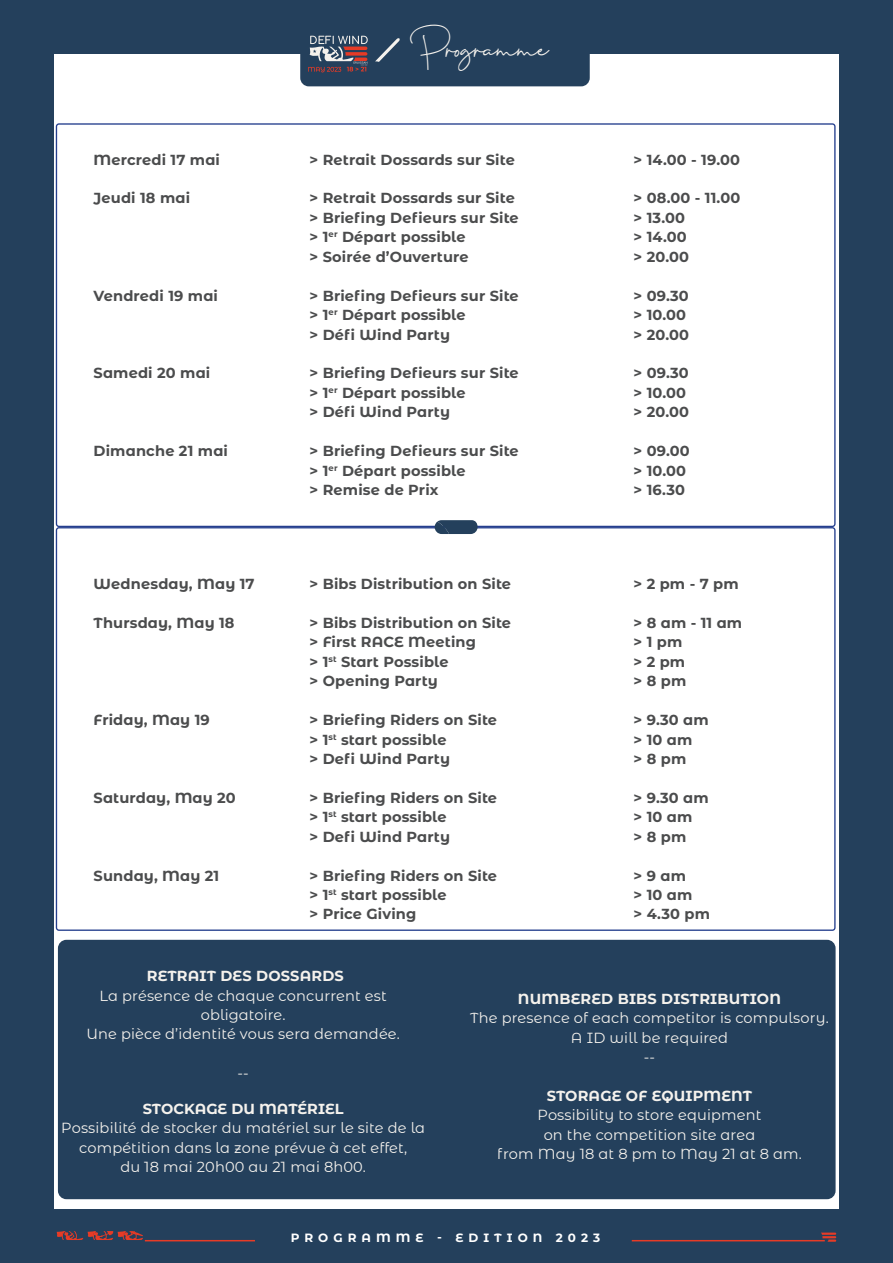
<style>
.page{position:relative;width:893px;height:1263px;background:#24405c}
.page>*{position:absolute;margin:0;border:0;box-sizing:border-box;transform-origin:0 0}
.t1{font:25.35px "Cervanttis";color:#f5f2ed}
.t2{font:700 14.55px "Montserrat Alternates";letter-spacing:.01em;color:#4b4c4d}
.t3{font:14.55px/19.5px "Montserrat Alternates";letter-spacing:.01em;color:#f5f2ed;text-align:center}
.t4{font:700 14.55px "Montserrat Alternates";letter-spacing:.01em;color:#f5f2ed}
.t5{font:700 12px "Montserrat Alternates";letter-spacing:.42em;color:#fff}
</style>
<div class="page">
<div style="left:54px;top:54px;width:785px;height:1155px;background:#fff"></div>
<svg style="left:435px;top:520px;width:43px;height:14px"></svg>
<div style="left:58px;top:940px;width:778px;height:259px;background:#24405c;border-radius:9px"></div>
<div style="left:300px;top:22px;width:290px;height:64px;background:#24405c;border-radius:9px"></div>
<svg style="left:375px;top:38px;width:25px;height:24px"></svg>
<svg style="left:308px;top:36px;width:60px;height:36px"></svg>
<hr style="left:145px;top:1240px;width:110px;height:1px;background:#e63b26">
<hr style="left:632px;top:1240px;width:193px;height:1px;background:#e63b26">
<svg style="left:821px;top:1232px;width:15px;height:10px"></svg>
<svg style="left:57px;top:1231px;width:86px;height:9px"></svg>
<p class="t1" style="left:418px;top:34px;width:132px">Programme</p>
<p class="t2" style="left:94px;top:149px;width:128px">Mercredi 17 mai</p>
<p class="t2" style="left:310px;top:149px;width:207px">&gt; Retrait Dossards sur Site</p>
<p class="t2" style="left:634px;top:149px;width:108px">&gt; 14.00 - 19.00</p>
<p class="t2" style="left:94px;top:188px;width:98px">Jeudi 18 mai</p>
<p class="t2" style="left:310px;top:188px;width:207px">&gt; Retrait Dossards sur Site</p>
<p class="t2" style="left:634px;top:188px;width:108px">&gt; 08.00 - 11.00</p>
<p class="t2" style="left:310px;top:207px;width:211px">&gt; Briefing Defieurs sur Site</p>
<p class="t2" style="left:634px;top:207px;width:53px">&gt; 13.00</p>
<p class="t2" style="left:310px;top:227px;width:157px">&gt; 1<sup>er</sup> Départ possible</p>
<p class="t2" style="left:634px;top:227px;width:55px">&gt; 14.00</p>
<p class="t2" style="left:310px;top:246px;width:161px">&gt; Soirée d’Ouverture</p>
<p class="t2" style="left:634px;top:246px;width:57px">&gt; 20.00</p>
<p class="t2" style="left:94px;top:285px;width:126px">Vendredi 19 mai</p>
<p class="t2" style="left:310px;top:285px;width:211px">&gt; Briefing Defieurs sur Site</p>
<p class="t2" style="left:634px;top:285px;width:57px">&gt; 09.30</p>
<p class="t2" style="left:310px;top:304px;width:157px">&gt; 1<sup>er</sup> Départ possible</p>
<p class="t2" style="left:634px;top:304px;width:54px">&gt; 10.00</p>
<p class="t2" style="left:310px;top:324px;width:142px">&gt; Défi Wind Party</p>
<p class="t2" style="left:634px;top:324px;width:57px">&gt; 20.00</p>
<p class="t2" style="left:94px;top:363px;width:118px">Samedi 20 mai</p>
<p class="t2" style="left:310px;top:363px;width:211px">&gt; Briefing Defieurs sur Site</p>
<p class="t2" style="left:634px;top:363px;width:57px">&gt; 09.30</p>
<p class="t2" style="left:310px;top:382px;width:157px">&gt; 1<sup>er</sup> Départ possible</p>
<p class="t2" style="left:634px;top:382px;width:54px">&gt; 10.00</p>
<p class="t2" style="left:310px;top:402px;width:142px">&gt; Défi Wind Party</p>
<p class="t2" style="left:634px;top:402px;width:57px">&gt; 20.00</p>
<p class="t2" style="left:94px;top:440px;width:136px">Dimanche 21 mai</p>
<p class="t2" style="left:310px;top:440px;width:211px">&gt; Briefing Defieurs sur Site</p>
<p class="t2" style="left:634px;top:440px;width:58px">&gt; 09.00</p>
<p class="t2" style="left:310px;top:460px;width:157px">&gt; 1<sup>er</sup> Départ possible</p>
<p class="t2" style="left:634px;top:460px;width:54px">&gt; 10.00</p>
<p class="t2" style="left:310px;top:479px;width:130px">&gt; Remise de Prix</p>
<p class="t2" style="left:634px;top:479px;width:53px">&gt; 16.30</p>
<p class="t2" style="left:94px;top:573px;width:163px">Wednesday, May 17</p>
<p class="t2" style="left:310px;top:573px;width:203px">&gt; Bibs Distribution on Site</p>
<p class="t2" style="left:634px;top:573px;width:107px">&gt; 2 pm - 7 pm</p>
<p class="t2" style="left:94px;top:612px;width:143px">Thursday, May 18</p>
<p class="t2" style="left:310px;top:612px;width:203px">&gt; Bibs Distribution on Site</p>
<p class="t2" style="left:634px;top:612px;width:110px">&gt; 8 am - 11 am</p>
<p class="t2" style="left:310px;top:632px;width:168px">&gt; First RACE Meeting</p>
<p class="t2" style="left:634px;top:632px;width:50px">&gt; 1 pm</p>
<p class="t2" style="left:310px;top:651px;width:140px">&gt; 1<sup>st</sup> Start Possible</p>
<p class="t2" style="left:634px;top:651px;width:53px">&gt; 2 pm</p>
<p class="t2" style="left:310px;top:670px;width:130px">&gt; Opening Party</p>
<p class="t2" style="left:634px;top:670px;width:54px">&gt; 8 pm</p>
<p class="t2" style="left:94px;top:709px;width:118px">Friday, May 19</p>
<p class="t2" style="left:310px;top:709px;width:189px">&gt; Briefing Riders on Site</p>
<p class="t2" style="left:634px;top:709px;width:77px">&gt; 9.30 am</p>
<p class="t2" style="left:310px;top:729px;width:138px">&gt; 1<sup>st</sup> start possible</p>
<p class="t2" style="left:634px;top:729px;width:60px">&gt; 10 am</p>
<p class="t2" style="left:310px;top:748px;width:142px">&gt; Defi Wind Party</p>
<p class="t2" style="left:634px;top:748px;width:54px">&gt; 8 pm</p>
<p class="t2" style="left:94px;top:787px;width:144px">Saturday, May 20</p>
<p class="t2" style="left:310px;top:787px;width:189px">&gt; Briefing Riders on Site</p>
<p class="t2" style="left:634px;top:787px;width:77px">&gt; 9.30 am</p>
<p class="t2" style="left:310px;top:807px;width:138px">&gt; 1<sup>st</sup> start possible</p>
<p class="t2" style="left:634px;top:807px;width:60px">&gt; 10 am</p>
<p class="t2" style="left:310px;top:826px;width:142px">&gt; Defi Wind Party</p>
<p class="t2" style="left:634px;top:826px;width:54px">&gt; 8 pm</p>
<p class="t2" style="left:94px;top:865px;width:127px">Sunday, May 21</p>
<p class="t2" style="left:310px;top:865px;width:189px">&gt; Briefing Riders on Site</p>
<p class="t2" style="left:634px;top:865px;width:54px">&gt; 9 am</p>
<p class="t2" style="left:310px;top:884px;width:138px">&gt; 1<sup>st</sup> start possible</p>
<p class="t2" style="left:634px;top:884px;width:60px">&gt; 10 am</p>
<p class="t2" style="left:310px;top:904px;width:108px">&gt; Price Giving</p>
<p class="t2" style="left:634px;top:904px;width:78px">&gt; 4.30 pm</p>
<p class="t4" style="left:147px;top:965px;width:199px">RETRAIT DES DOSSARDS</p>
<p class="t3" style="left:100px;top:985px;width:289px">La présence de chaque concurrent est obligatoire.</p>
<p class="t3" style="left:86px;top:1024px;width:315px">Une pièce d’identité vous sera demandée.</p>
<p class="t3" style="left:238px;top:1063px;width:13px">--</p>
<p class="t4" style="left:143px;top:1098px;width:202px">STOCKAGE DU MATÉRIEL</p>
<p class="t3" style="left:61px;top:1118px;width:365px">Possibilité de stocker du matériel sur le site de la compétition dans la zone prévue à cet effet,</p>
<p class="t3" style="left:120px;top:1156px;width:247px">du 18 mai 20h00 au 21 mai 8h00.</p>
<p class="t4" style="left:518px;top:988px;width:265px">NUMBERED BIBS DISTRIBUTION</p>
<p class="t3" style="left:470px;top:1008px;width:360px">The presence of each competitor is compulsory.</p>
<p class="t3" style="left:571px;top:1027px;width:159px">A ID will be required</p>
<p class="t3" style="left:644px;top:1047px;width:13px">--</p>
<p class="t4" style="left:547px;top:1085px;width:207px">STORAGE OF EQUIPMENT</p>
<p class="t3" style="left:538px;top:1105px;width:225px">Possibility to store equipment</p>
<p class="t3" style="left:544px;top:1124px;width:213px">on the competition site area</p>
<p class="t3" style="left:497px;top:1144px;width:306px">from May 18 at 8 pm to May 21 at 8 am.</p>
<p class="t5" style="left:291px;top:1229px;width:311px">PROGRAMME - EDITION 2023</p>
</div>
